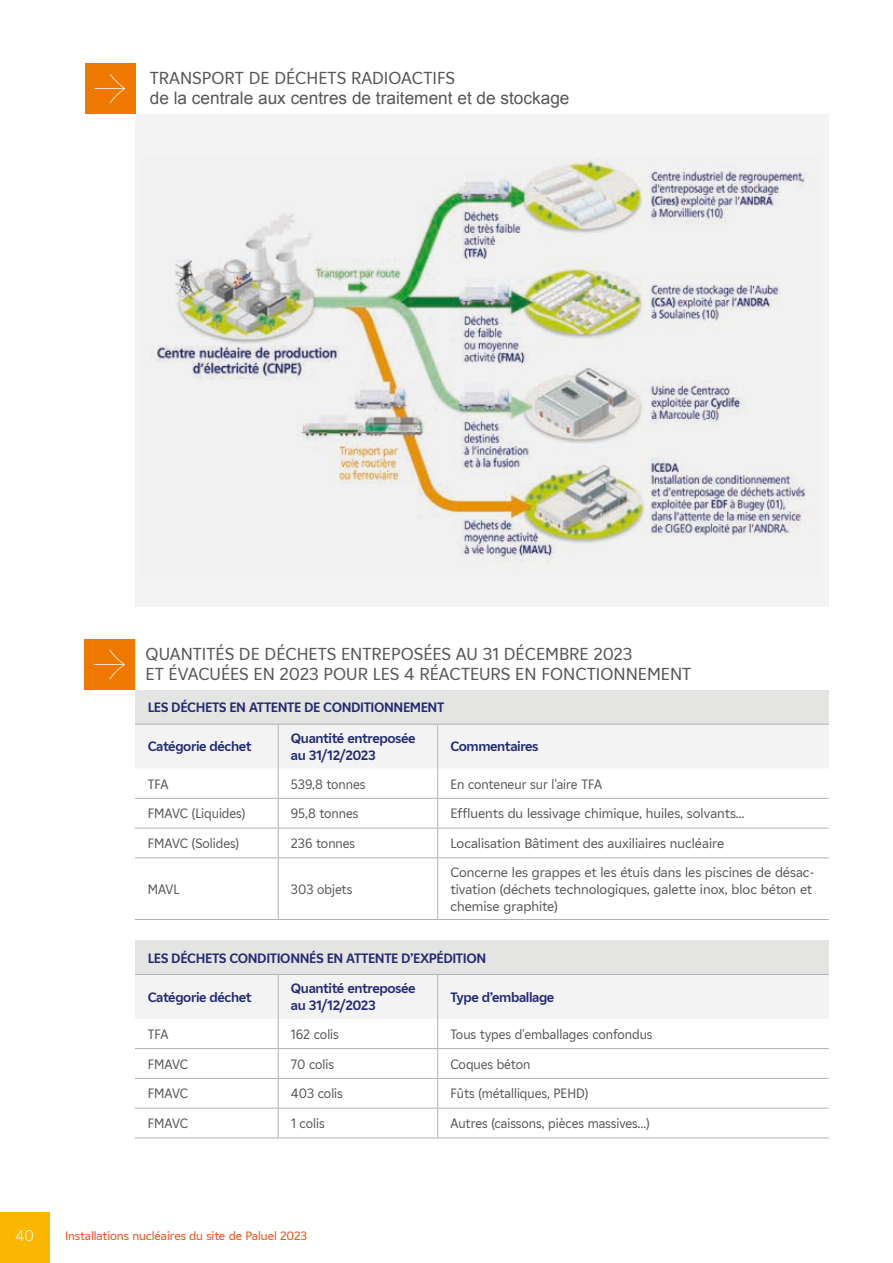
<style>
.page{position:relative;width:893px;height:1263px;background:#fff}
.page>*{position:absolute;margin:0;border:0;box-sizing:border-box;transform-origin:0 0}
.t1{font:17.25px "EDF";color:#575756}
.t2{font:17.25px "Arial";color:#575756}
.t3{font:15px "EDF Light";color:#fff}
.t4{font:13.5px "EDF";color:#575756;scale:.95 1}
.t5{font:13.5px/17.2px "EDF";color:#575756}
.t6{font:700 13.5px/17.2px "EDF";letter-spacing:-.03em;color:#212a73}
.t7{font:12px "EDF";color:#e84e0f}
.s1{font-family:"Work Sans";font-weight:100;font-size:46.65px;color:#fff}
</style>
<div class="page">
<div style="left:0;top:1212px;width:50px;height:51px;background:#fab600"></div>
<div style="left:135px;top:114px;width:694px;height:493px;background:#f3f3f3"></div>
<div style="left:85px;top:64px;width:50px;height:50px;background:#ef7900"></div>
<img style="left:154px;top:158px;width:659px;height:404px">
<div style="left:135px;top:690px;width:694px;height:34px;background:#e4e4e3"></div>
<div style="left:135px;top:725px;width:694px;height:43px;background:#f3f3f3"></div>
<hr style="left:278px;top:724px;width:1px;height:44px;background:#b2b2b2">
<hr style="left:437px;top:724px;width:1px;height:44px;background:#b2b2b2">
<hr style="left:278px;top:768px;width:1px;height:30px;background:#b2b2b2">
<hr style="left:437px;top:768px;width:1px;height:30px;background:#b2b2b2">
<hr style="left:135px;top:798px;width:143px;height:1px;background:#b2b2b2">
<hr style="left:438px;top:798px;width:391px;height:1px;background:#b2b2b2">
<hr style="left:135px;top:828px;width:143px;height:1px;background:#b2b2b2">
<svg style="left:278px;top:799px;width:1px;height:58px"></svg>
<hr style="left:438px;top:828px;width:391px;height:1px;background:#b2b2b2">
<svg style="left:437px;top:799px;width:1px;height:58px"></svg>
<hr style="left:135px;top:857px;width:143px;height:1px;background:#b2b2b2">
<hr style="left:278px;top:858px;width:1px;height:61px;background:#b2b2b2">
<hr style="left:438px;top:857px;width:391px;height:1px;background:#b2b2b2">
<hr style="left:437px;top:858px;width:1px;height:61px;background:#b2b2b2">
<hr style="left:135px;top:919px;width:143px;height:1px;background:#b2b2b2">
<hr style="left:438px;top:919px;width:391px;height:1px;background:#b2b2b2">
<hr style="left:135px;top:724px;width:143px;height:1px;background:#b2b2b2">
<hr style="left:278px;top:724px;width:160px;height:1px;background:#b2b2b2">
<hr style="left:438px;top:724px;width:391px;height:1px;background:#b2b2b2">
<hr style="left:278px;top:798px;width:160px;height:1px;background:#b2b2b2">
<hr style="left:278px;top:828px;width:160px;height:1px;background:#b2b2b2">
<hr style="left:278px;top:857px;width:160px;height:1px;background:#b2b2b2">
<hr style="left:278px;top:919px;width:160px;height:1px;background:#b2b2b2">
<div style="left:84px;top:640px;width:51px;height:50px;background:#ef7900"></div>
<div style="left:135px;top:940px;width:694px;height:34px;background:#e4e4e3"></div>
<svg style="left:135px;top:975px;width:694px;height:162px"></svg>
<hr style="left:135px;top:1137px;width:143px;height:1px;background:#b2b2b2">
<hr style="left:438px;top:1137px;width:391px;height:1px;background:#b2b2b2">
<hr style="left:135px;top:974px;width:143px;height:1px;background:#b2b2b2">
<hr style="left:278px;top:974px;width:160px;height:1px;background:#b2b2b2">
<hr style="left:438px;top:974px;width:391px;height:1px;background:#b2b2b2">
<hr style="left:278px;top:1108px;width:160px;height:1px;background:#b2b2b2">
<hr style="left:278px;top:1137px;width:160px;height:1px;background:#b2b2b2">
<p class="t1" style="left:150px;top:66px;width:307px">TRANSPORT DE DÉCHETS RADIOACTIFS</p>
<p class="t2" style="left:91px;top:87px;width:480px"><span class="s1">→</span> de la centrale aux centres de traitement et de stockage</p>
<p class="t1" style="left:146px;top:641px;width:488px">QUANTITÉS DE DÉCHETS ENTREPOSÉES AU 31 DÉCEMBRE 2023</p>
<p class="t1" style="left:91px;top:662px;width:602px"><span class="s1">→</span> ET ÉVACUÉES EN 2023 POUR LES 4 RÉACTEURS EN FONCTIONNEMENT</p>
<p class="t6" style="left:148px;top:698px;width:298px">LES DÉCHETS EN ATTENTE DE CONDITIONNEMENT</p>
<p class="t6" style="left:148px;top:738px;width:105px">Catégorie déchet</p>
<p class="t6" style="left:291px;top:729px;width:126px">Quantité entreposée au 31/12/2023</p>
<p class="t6" style="left:450px;top:738px;width:90px">Commentaires</p>
<p class="t4" style="left:148px;top:774px;width:23px">TFA</p>
<p class="t4" style="left:291px;top:774px;width:80px">539,8 tonnes</p>
<p class="t4" style="left:450px;top:774px;width:161px">En conteneur sur l'aire TFA</p>
<p class="t4" style="left:148px;top:804px;width:104px">FMAVC (Liquides)</p>
<p class="t4" style="left:291px;top:804px;width:73px">95,8 tonnes</p>
<p class="t5" style="left:450px;top:804px;width:296px">Effluents du lessivage chimique, huiles, solvants…</p>
<p class="t4" style="left:148px;top:834px;width:98px">FMAVC (Solides)</p>
<p class="t4" style="left:291px;top:834px;width:69px">236 tonnes</p>
<p class="t5" style="left:450px;top:834px;width:275px">Localisation Bâtiment des auxiliaires nucléaire</p>
<p class="t4" style="left:148px;top:879px;width:35px">MAVL</p>
<p class="t4" style="left:291px;top:879px;width:66px">303 objets</p>
<p class="t5" style="left:450px;top:863px;width:365px">Concerne les grappes et les étuis dans les piscines de désac&shy;tivation (déchets technologiques, galette inox, bloc béton et chemise graphite)</p>
<p class="t6" style="left:148px;top:949px;width:340px">LES DÉCHETS CONDITIONNÉS EN ATTENTE D’EXPÉDITION</p>
<p class="t6" style="left:148px;top:988px;width:105px">Catégorie déchet</p>
<p class="t6" style="left:291px;top:979px;width:126px">Quantité entreposée au 31/12/2023</p>
<p class="t6" style="left:450px;top:988px;width:106px">Type d’emballage</p>
<p class="t4" style="left:148px;top:1024px;width:23px">TFA</p>
<p class="t4" style="left:291px;top:1024px;width:52px">162 colis</p>
<p class="t4" style="left:450px;top:1024px;width:214px">Tous types d'emballages confondus</p>
<p class="t4" style="left:148px;top:1054px;width:44px">FMAVC</p>
<p class="t4" style="left:291px;top:1054px;width:47px">70 colis</p>
<p class="t4" style="left:450px;top:1054px;width:86px">Coques béton</p>
<p class="t4" style="left:148px;top:1084px;width:44px">FMAVC</p>
<p class="t4" style="left:291px;top:1084px;width:56px">403 colis</p>
<p class="t4" style="left:450px;top:1084px;width:147px">Fûts (métalliques, PEHD)</p>
<p class="t4" style="left:148px;top:1114px;width:44px">FMAVC</p>
<p class="t4" style="left:291px;top:1114px;width:37px">1 colis</p>
<p class="t4" style="left:450px;top:1114px;width:211px">Autres (caissons, pièces massives…)</p>
<p class="t3" style="left:16px;top:1225px;width:20px">40</p>
<p class="t7" style="left:65px;top:1227px;width:244px">Installations nucléaires du site de Paluel 2023</p>
</div>
